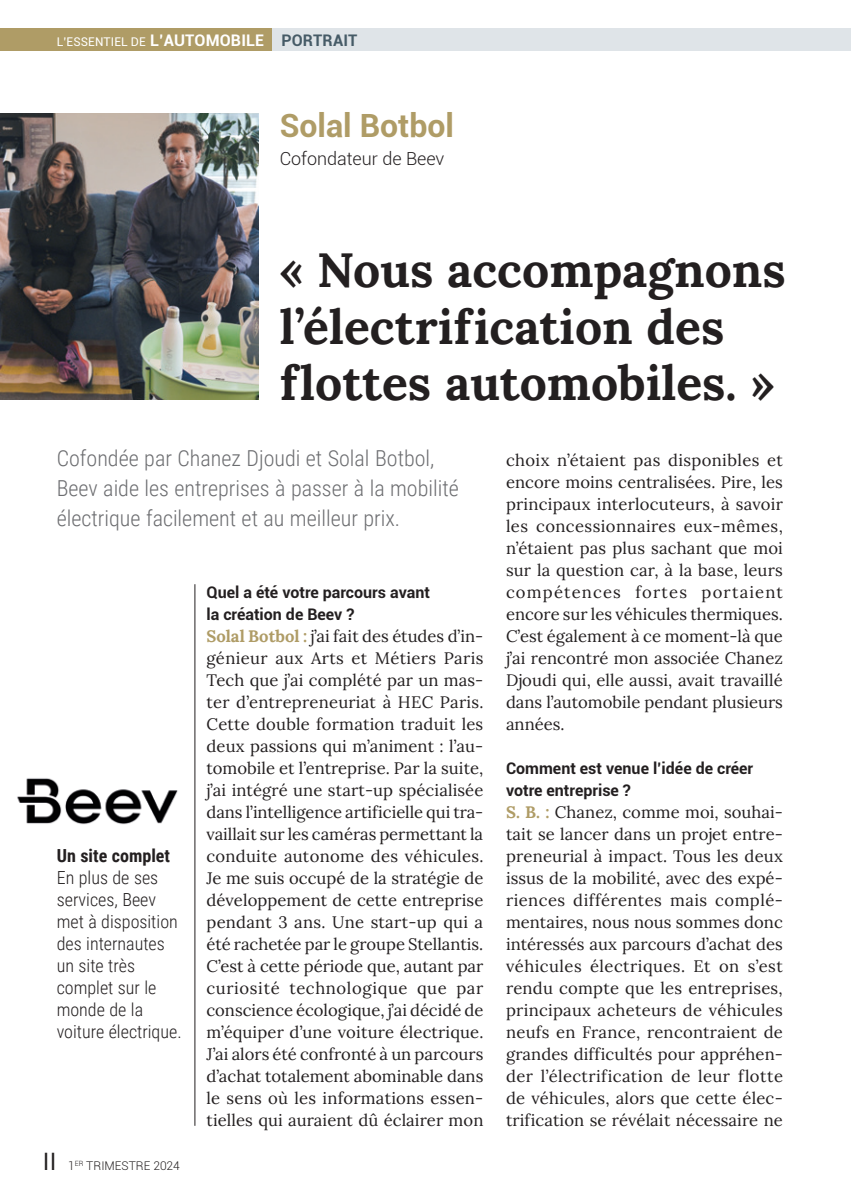
<style>
.page{position:relative;width:851px;height:1191px;background:#fff}
.page>*{position:absolute;margin:0;border:0;box-sizing:border-box;transform-origin:0 0}
.t1{font:700 48px/56px "Lora";color:#231f20}
.t2{font:700 32px "Roboto";color:#af9c66}
.t3{font:24px "Roboto Condensed";color:#231f20}
.t4{font:300 22px/30px "Roboto Condensed";color:#6c6d70}
.t5{font:300 18px/22px "Roboto Condensed";color:#231f20}
.t6{font:300 18px "Roboto";color:#231f20}
.t7{font:700 18px "Roboto Condensed";color:#231f20}
.t8{font:16.6px/22px "Lora";letter-spacing:.005em;color:#231f20;text-align:justify}
.t9{font:700 16px/22px "Roboto";color:#231f20}
.t10{font:12px "Roboto";letter-spacing:.01em;color:#fff}
.t11{font:300 12px "Roboto";color:#231f20}
.t12{font:300 7.2px "Roboto";color:#231f20}
.s1{font-weight:700;font-size:16px}
.s2{font-weight:700;font-size:16px;color:#465b67}
.s3{font-size:12px}
.s4{font-weight:700;color:#af9c66}
</style>
<div class="page">
<hr style="left:194px;top:584px;width:1px;height:541px;background:#231f20">
<img style="left:17px;top:778px;width:161px;height:47px">
<img style="left:0;top:113px;width:259px;height:286px">
<div style="left:0;top:28px;width:273px;height:23px;background:#af9c66"></div>
<div style="left:273px;top:28px;width:577px;height:23px;background:#dfe4e8"></div>
<p class="t10" style="left:57px;top:33px;width:302px">L’ESSENTIEL DE <span class="s1">L’AUTOMOBILE</span> <span class="s2">PORTRAIT</span></p>
<h2 class="t2" style="left:279px;top:103px;width:176px">Solal Botbol</h2>
<p class="t6" style="left:279px;top:146px;width:166px">Cofondateur de Beev</p>
<h1 class="t1" style="left:279px;top:239px;width:507px">« Nous accompagnons l’électrification des flottes automobiles. »</h1>
<h3 class="t4" style="left:57px;top:442px;width:403px">Cofondée par Chanez Djoudi et Solal Botbol,<br>Beev aide les entreprises à passer à la mobilité électrique facilement et au meilleur prix.</h3>
<p class="t7" style="left:57px;top:842px;width:115px">Un site complet</p>
<p class="t5" style="left:57px;top:865px;width:126px">En plus de ses services, Beev met à disposition des internautes un site très complet sur le monde de la voiture électrique.</p>
<h3 class="t3" style="left:43px;top:1144px;width:15px">II</h3>
<p class="t11" style="left:86px;top:1157px;width:95px">TRIMESTRE 2024</p>
<p class="t12" style="left:68px;top:1158px;width:17px"><span class="s3">1</span>ER</p>
<p class="t9" style="left:206px;top:580px;width:225px">Quel a été votre parcours avant la création de Beev ?</p>
<p class="t8" style="left:206px;top:623px;width:278px"><span class="s4">Solal Botbol :</span> j’ai fait des études d’in&shy;génieur aux Arts et Métiers Paris Tech que j’ai complété par un mas&shy;ter d’entrepreneuriat à HEC Paris.<br>Cette double formation traduit les deux passions qui m’animent : l’au&shy;tomobile et l’entreprise. Par la suite, j’ai intégré une start-up spécialisée dans l’intelligence artificielle qui tra&shy;vaillait sur les caméras permettant la conduite autonome des véhicules.<br>Je me suis occupé de la stratégie de développement de cette entreprise pendant 3 ans. Une start-up qui a été rachetée par le groupe Stellantis.<br>C’est à cette période que, autant par curiosité technologique que par conscience écologique, j’ai décidé de m’équiper d’une voiture électrique.<br>J’ai alors été confronté à un parcours d’achat totalement abominable dans le sens où les informations essen&shy;tielles qui auraient dû éclairer mon</p>
<p class="t8" style="left:506px;top:447px;width:278px">choix n’étaient pas disponibles et encore moins centralisées. Pire, les principaux interlocuteurs, à savoir les concessionnaires eux-mêmes, n’étaient pas plus sachant que moi sur la question car, à la base, leurs compétences fortes portaient encore sur les véhicules thermiques.<br>C’est également à ce moment-là que j’ai rencontré mon associée Chanez Djoudi qui, elle aussi, avait travaillé dans l’automobile pendant plusieurs années.</p>
<p class="t9" style="left:506px;top:756px;width:249px">Comment est venue l’idée de créer votre entreprise ?</p>
<p class="t8" style="left:506px;top:799px;width:278px"><span class="s4">S. B. :</span> Chanez, comme moi, souhai&shy;tait se lancer dans un projet entre&shy;preneurial à impact. Tous les deux issus de la mobilité, avec des expé&shy;riences différentes mais complé&shy;mentaires, nous nous sommes donc intéressés aux parcours d’achat des véhicules électriques. Et on s’est rendu compte que les entreprises, principaux acheteurs de véhicules neufs en France, rencontraient de grandes difficultés pour appréhen&shy;der l’électrification de leur flotte de véhicules, alors que cette élec&shy;trification se révélait nécessaire ne</p>
</div>
